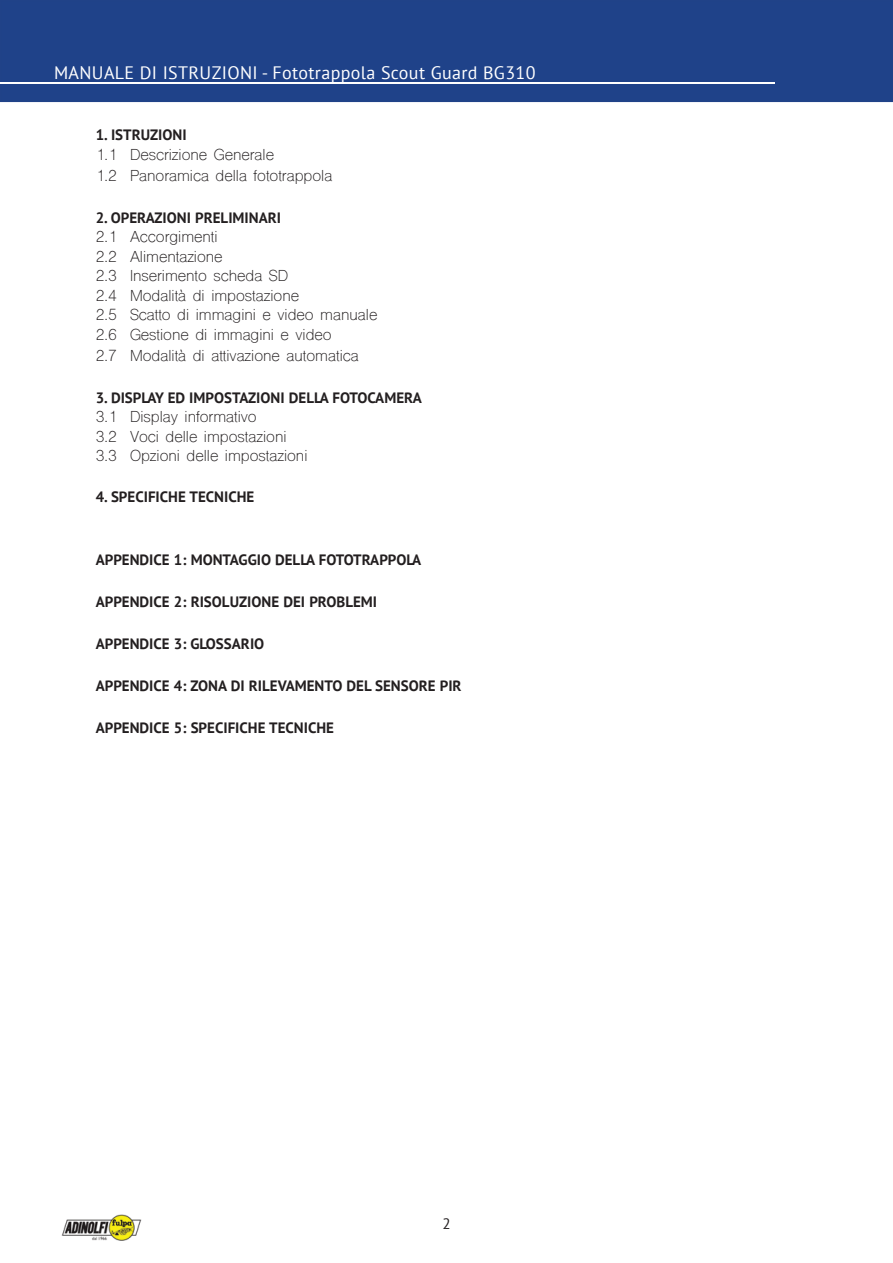
<style>
.page{position:relative;width:893px;height:1263px;background:#fff}
.page>*{position:absolute;margin:0;border:0;box-sizing:border-box;transform-origin:0 0}
.t1{font:18px "PT Sans";letter-spacing:.02em;color:#fff}
.t2{font:15px/19.5px "Shree Dev 0714";color:#231f20}
.t3{font:700 15px "PT Sans";color:#231f20}
.t4{font:15px "PT Sans";color:#231f20}
</style>
<div class="page">
<div style="left:0;top:0;width:893px;height:103px;background:#1f4289"></div>
<img style="left:61px;top:1214px;width:81px;height:27px">
<hr style="left:0;top:82px;width:775px;height:2px;background:#fff">
<p class="t1" style="left:54px;top:61px;width:483px">MANUALE DI ISTRUZIONI - Fototrappola Scout Guard BG310</p>
<p class="t3" style="left:96px;top:125px;width:93px">1. ISTRUZIONI</p>
<p class="t2" style="left:96px;top:146px;width:238px;line-height:21px">1.1 Descrizione Generale<br>1.2 Panoramica della fototrappola</p>
<p class="t3" style="left:96px;top:208px;width:187px">2. OPERAZIONI PRELIMINARI</p>
<p class="t2" style="left:96px;top:229px;width:283px">2.1 Accorgimenti<br>2.2 Alimentazione<br>2.3 Inserimento scheda SD<br>2.4 Modalità di impostazione<br>2.5 Scatto di immagini e video manuale<br>2.6 Gestione di immagini e video</p>
<p class="t2" style="left:96px;top:348px;width:265px">2.7 Modalità di attivazione automatica</p>
<p class="t3" style="left:96px;top:388px;width:328px">3. DISPLAY ED IMPOSTAZIONI DELLA FOTOCAMERA</p>
<p class="t2" style="left:96px;top:409px;width:213px">3.1 Display informativo<br>3.2 Voci delle impostazioni<br>3.3 Opzioni delle impostazioni</p>
<p class="t3" style="left:96px;top:487px;width:160px">4. SPECIFICHE TECNICHE</p>
<p class="t3" style="left:96px;top:550px;width:327px">APPENDICE 1: MONTAGGIO DELLA FOTOTRAPPOLA</p>
<p class="t3" style="left:96px;top:592px;width:283px">APPENDICE 2: RISOLUZIONE DEI PROBLEMI</p>
<p class="t3" style="left:96px;top:634px;width:170px">APPENDICE 3: GLOSSARIO</p>
<p class="t3" style="left:96px;top:676px;width:367px">APPENDICE 4: ZONA DI RILEVAMENTO DEL SENSORE PIR</p>
<p class="t3" style="left:96px;top:718px;width:240px">APPENDICE 5: SPECIFICHE TECNICHE</p>
<p class="t4" style="left:442px;top:1214px;width:10px">2</p>
</div>
